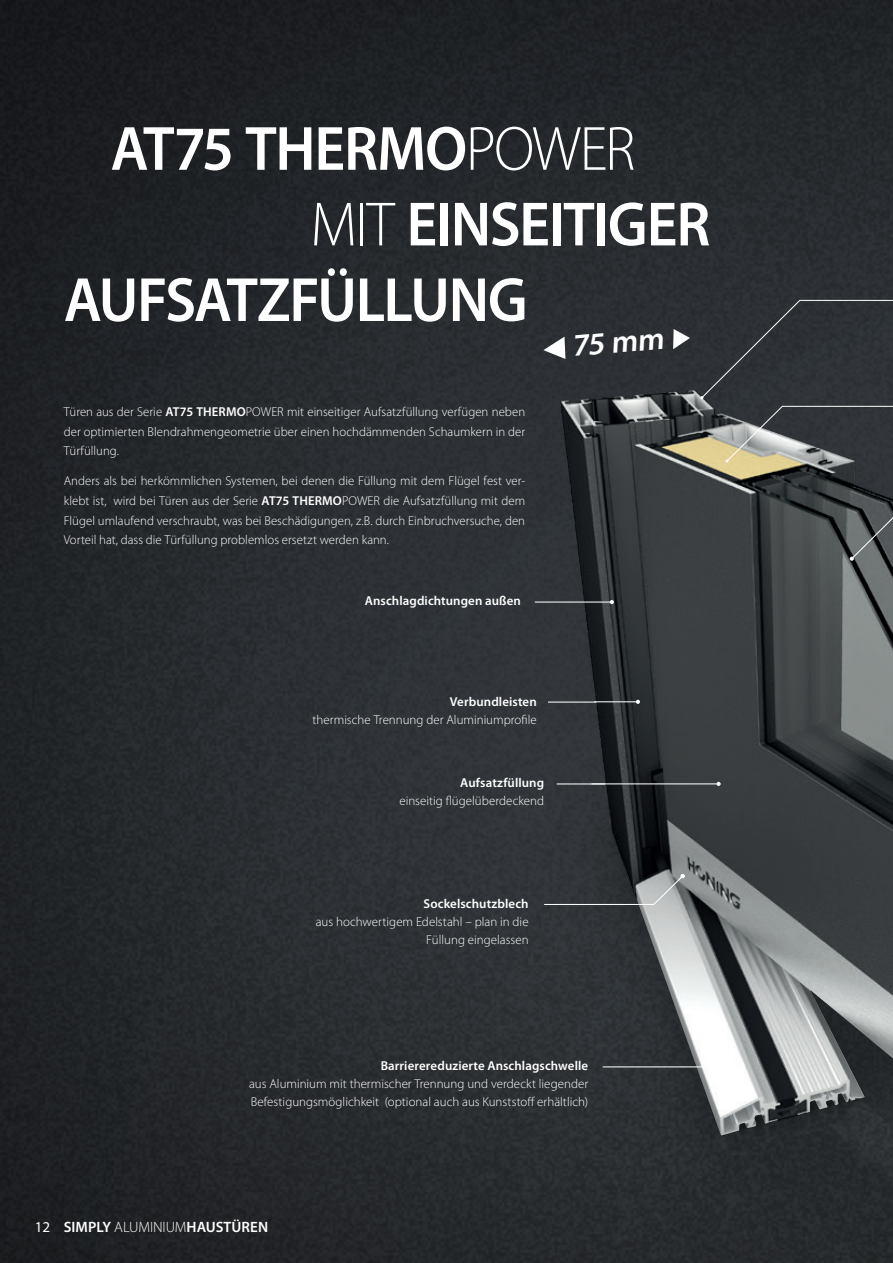
<style>
.page{position:relative;width:893px;height:1263px;background:#fff}
.page>*{position:absolute;margin:0;border:0;box-sizing:border-box;transform-origin:0 0}
.t1{font:600 63px "Myriad Pro";letter-spacing:-.025em;color:#fff;scale:.95 1}
.t2{font:600 31.35px "Myriad Pro";color:#fff}
.t3{font:600 15px "Myriad Pro";letter-spacing:.005em;color:#fff}
.t4{font:300 12.9px/19.6px "Myriad Pro";color:#fff;text-align:justify}
.t5{font:600 12.9px "Myriad Pro";letter-spacing:.005em;color:#fff}
.s1{font-weight:300}
.s2{font-weight:600}
.s3{font-weight:400}
</style>
<div class="page">
<div style="left:0;top:0;width:893px;height:1263px;background:#231f20;opacity:.75"></div>
<img style="left:418px;top:219px;width:475px;height:1044px">
<img style="left:560px;top:390px;width:333px;height:745px">
<svg style="left:673px;top:329px;width:17px;height:20px"></svg>
<svg style="left:543px;top:337px;width:22px;height:22px"></svg>
<hr style="left:603px;top:1066px;width:126px;height:1px;background:#fff">
<svg style="left:727px;top:1065px;width:5px;height:4px"></svg>
<hr style="left:594px;top:701px;width:44px;height:1px;background:#fff">
<svg style="left:636px;top:700px;width:4px;height:4px"></svg>
<hr style="left:535px;top:601px;width:77px;height:1px;background:#fff">
<svg style="left:610px;top:600px;width:4px;height:4px"></svg>
<hr style="left:591px;top:783px;width:128px;height:1px;background:#fff">
<svg style="left:716px;top:782px;width:5px;height:4px"></svg>
<svg style="left:543px;top:874px;width:142px;height:31px;background:#5a5e60"></svg>
<hr style="left:557px;top:783px;width:48px;height:1px;background:#fff">
<hr style="left:548px;top:701px;width:48px;height:2px;background:#fff">
<svg style="left:850px;top:484px;width:43px;height:77px;background:#4f5354"></svg>
<svg style="left:726px;top:406px;width:167px;height:56px;background:#616362"></svg>
<div style="left:700px;top:300px;width:193px;height:99px;background:#2e3236"></div>
<h1 class="t1" style="left:111px;top:109px;width:554px">AT75 THERMO<span class="s1">POWER</span></h1>
<h1 class="t1" style="left:310px;top:184px;width:423px"><span class="s1">MIT</span> EINSEITIGER</h1>
<h1 class="t1" style="left:64px;top:260px;width:490px">AUFSATZFÜLLUNG</h1>
<p class="t4" style="left:64px;top:402px;width:463px">Türen aus der Serie <span class="s2">AT75 THERMO</span>POWER mit einseitiger Aufsatzfüllung verfügen neben der optimierten Blendrahmengeometrie über einen hochdämmenden Schaumkern in der Türfüllung.</p>
<p class="t4" style="left:64px;top:471px;width:463px">Anders als bei herkömmlichen Systemen, bei denen die Füllung mit dem Flügel fest ver&shy;klebt ist, wird bei Türen aus der Serie <span class="s2">AT75 THERMO</span>POWER die Aufsatzfüllung mit dem Flügel umlaufend verschraubt, was bei Beschädigungen, z.B. durch Einbruchversuche, den Vorteil hat, dass die Türfüllung problemlos ersetzt werden kann.</p>
<p class="t5" style="left:365px;top:593px;width:157px">Anschlagdichtungen außen</p>
<h2 class="t2" style="left:570px;top:326px;width:93px;rotate:-5deg">75 mm</h2>
<p class="t5" style="left:450px;top:693px;width:88px">Verbundleisten</p>
<p class="t4" style="left:313px;top:710px;width:226px">thermische Trennung der Aluminiumprofile</p>
<p class="t5" style="left:460px;top:775px;width:85px">Aufsatzfüllung</p>
<p class="t4" style="left:399px;top:791px;width:146px">einseitig flügelüberdeckend</p>
<p class="t5" style="left:424px;top:896px;width:107px">Sockelschutzblech</p>
<p class="t4" style="left:316px;top:913px;width:214px;line-height:18px;text-align:right">aus hochwertigem Edelstahl – plan in die<br>Füllung eingelassen</p>
<p class="t5" style="left:381px;top:1057px;width:209px">Barrierereduzierte Anschlagschwelle</p>
<p class="t4" style="left:249px;top:1074px;width:341px;line-height:18px">aus Aluminium mit thermischer Trennung und verdeckt liegender<br>Befestigungsmöglichkeit (optional auch aus Kunststoff erhältlich)</p>
<p class="t3" style="left:35px;top:1217px;width:235px"><span class="s3">12</span> SIMPLY <span class="s1">ALUMINIUM</span>HAUSTÜREN</p>
</div>
